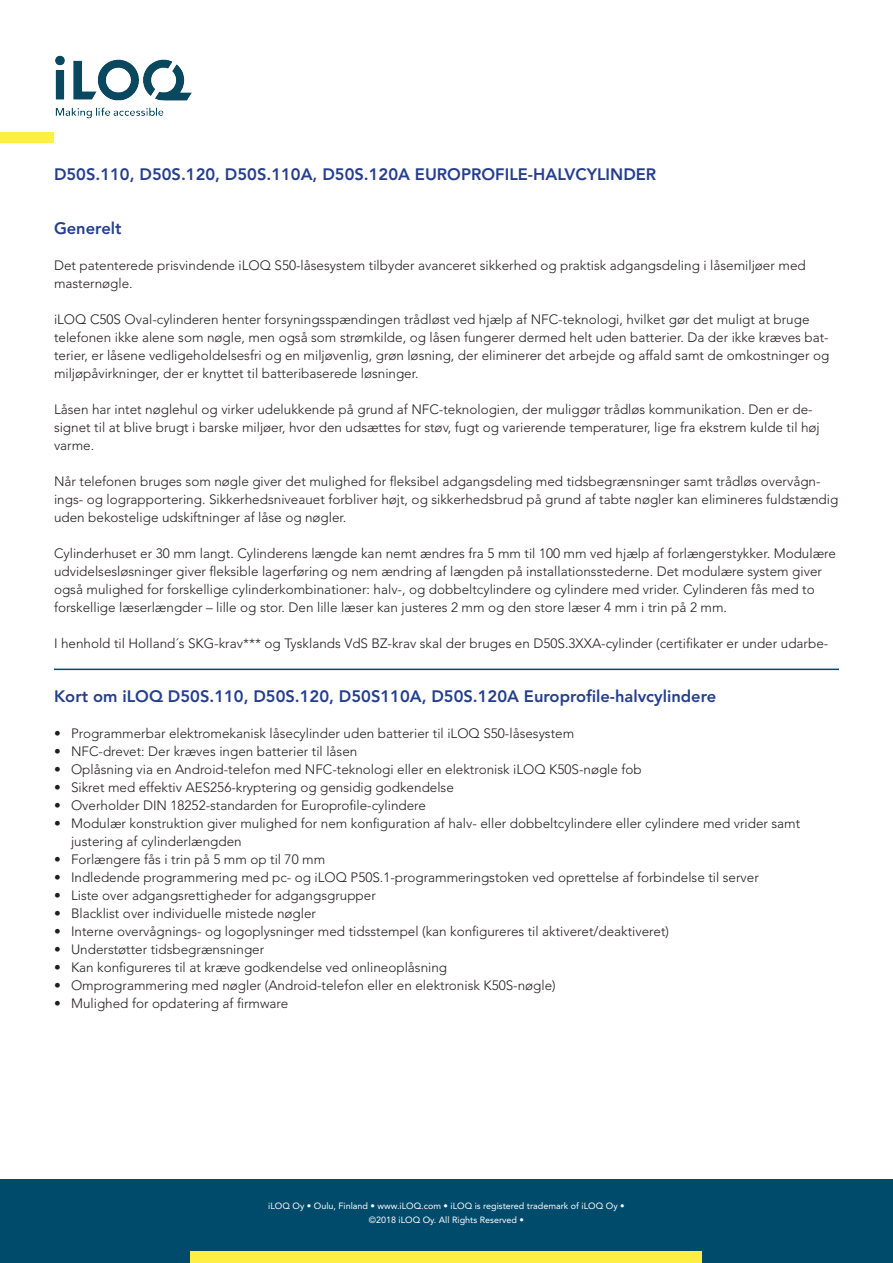
<style>
.page{position:relative;width:893px;height:1263px;background:#fff}
.page>*{position:absolute;margin:0;border:0;box-sizing:border-box;transform-origin:0 0}
.Otsikko{font:800 16.5px "Avenir LT Std";color:#253f8e}
.Bullet_listaus{font:300 13.5px/18px "Avenir LT Std";color:#231f20}
.t1{font:9px/13.5px "Avenir LT Std";color:#fff;text-align:center}
</style>
<div class="page">
<img style="left:55px;top:55px;width:137px;height:64px">
<div style="left:0;top:132px;width:54px;height:11px;background:#ffef44"></div>
<div style="left:0;top:1179px;width:893px;height:84px;background:#004b6c"></div>
<div style="left:191px;top:1252px;width:511px;height:11px;background:#ffef44"></div>
<hr style="left:54px;top:669px;width:785px;height:1px;background:#004b6c">
<p class="Otsikko" style="left:54px;top:165px;width:604px">D50S.110, D50S.120, D50S.110A, D50S.120A EUROPROFILE-HALVCYLINDER</p>
<p class="Otsikko" style="left:54px;top:219px;width:69px">Generelt</p>
<p class="Bullet_listaus" style="left:54px;top:256px;width:753px">Det patenterede prisvindende iLOQ S50-låsesystem tilbyder avanceret sikkerhed og praktisk adgangsdeling i låsemiljøer med masternøgle.</p>
<p class="Bullet_listaus" style="left:54px;top:310px;width:777px">iLOQ C50S Oval-cylinderen henter forsyningsspændingen trådløst ved hjælp af NFC-teknologi, hvilket gør det muligt at bruge telefonen ikke alene som nøgle, men også som strømkilde, og låsen fungerer dermed helt uden batterier. Da der ikke kræves bat&shy;terier, er låsene vedligeholdelsesfri og en miljøvenlig, grøn løsning, der eliminerer det arbejde og affald samt de omkostninger og miljøpåvirkninger, der er knyttet til batteribaserede løsninger.</p>
<p class="Bullet_listaus" style="left:54px;top:400px;width:767px">Låsen har intet nøglehul og virker udelukkende på grund af NFC-teknologien, der muliggør trådløs kommunikation. Den er de&shy;signet til at blive brugt i barske miljøer, hvor den udsættes for støv, fugt og varierende temperaturer, lige fra ekstrem kulde til høj varme.</p>
<p class="Bullet_listaus" style="left:54px;top:472px;width:786px">Når telefonen bruges som nøgle giver det mulighed for fleksibel adgangsdeling med tidsbegrænsninger samt trådløs overvågn&shy;ings- og lograpportering. Sikkerhedsniveauet forbliver højt, og sikkerhedsbrud på grund af tabte nøgler kan elimineres fuldstændig uden bekostelige udskiftninger af låse og nøgler.</p>
<p class="Bullet_listaus" style="left:54px;top:544px;width:783px">Cylinderhuset er 30 mm langt. Cylinderens længde kan nemt ændres fra 5 mm til 100 mm ved hjælp af forlængerstykker. Modulære udvidelsesløsninger giver fleksible lagerføring og nem ændring af længden på installationsstederne. Det modulære system giver også mulighed for forskellige cylinderkombinationer: halv-, og dobbeltcylindere og cylindere med vrider. Cylinderen fås med to forskellige læserlængder – lille og stor. Den lille læser kan justeres 2 mm og den store læser 4 mm i trin på 2 mm.</p>
<p class="Bullet_listaus" style="left:54px;top:634px;width:776px">I henhold til Holland´s SKG-krav*** og Tysklands VdS BZ-krav skal der bruges en D50S.3XXA-cylinder (certifikater er under udarbe-</p>
<p class="Otsikko" style="left:54px;top:687px;width:664px">Kort om iLOQ D50S.110, D50S.120, D50S110A, D50S.120A Europrofile-halvcylindere</p>
<p class="Bullet_listaus" style="left:54px;top:724px;width:522px">• Programmerbar elektromekanisk låsecylinder uden batterier til iLOQ S50-låsesystem</p>
<p class="Bullet_listaus" style="left:54px;top:742px;width:305px">• NFC-drevet: Der kræves ingen batterier til låsen</p>
<p class="Bullet_listaus" style="left:54px;top:760px;width:589px">• Oplåsning via en Android-telefon med NFC-teknologi eller en elektronisk iLOQ K50S-nøgle fob</p>
<p class="Bullet_listaus" style="left:54px;top:778px;width:401px">• Sikret med effektiv AES256-kryptering og gensidig godkendelse</p>
<p class="Bullet_listaus" style="left:54px;top:796px;width:374px">• Overholder DIN 18252-standarden for Europrofile-cylindere</p>
<p class="Bullet_listaus" style="left:71px;top:814px;width:731px;text-indent:-17px">• Modulær konstruktion giver mulighed for nem konfiguration af halv- eller dobbeltcylindere eller cylindere med vrider samt justering af cylinderlængden</p>
<p class="Bullet_listaus" style="left:54px;top:850px;width:273px">• Forlængere fås i trin på 5 mm op til 70 mm</p>
<p class="Bullet_listaus" style="left:54px;top:868px;width:706px">• Indledende programmering med pc- og iLOQ P50S.1-programmeringstoken ved oprettelse af forbindelse til server</p>
<p class="Bullet_listaus" style="left:54px;top:886px;width:323px">• Liste over adgangsrettigheder for adgangsgrupper</p>
<p class="Bullet_listaus" style="left:54px;top:904px;width:264px">• Blacklist over individuelle mistede nøgler</p>
<p class="Bullet_listaus" style="left:54px;top:922px;width:616px">• Interne overvågnings- og logoplysninger med tidsstempel (kan konfigureres til aktiveret/deaktiveret)</p>
<p class="Bullet_listaus" style="left:54px;top:940px;width:212px">• Understøtter tidsbegrænsninger</p>
<p class="Bullet_listaus" style="left:54px;top:958px;width:395px">• Kan konfigureres til at kræve godkendelse ved onlineoplåsning</p>
<p class="Bullet_listaus" style="left:54px;top:976px;width:503px">• Omprogrammering med nøgler (Android-telefon eller en elektronisk K50S-nøgle)</p>
<p class="Bullet_listaus" style="left:54px;top:994px;width:236px">• Mulighed for opdatering af firmware</p>
<p class="t1" style="left:268px;top:1199px;width:358px">iLOQ Oy • Oulu, Finland • www.iLOQ.com • iLOQ is registered trademark of iLOQ Oy • ©2018 iLOQ Oy. All Rights Reserved •</p>
</div>
